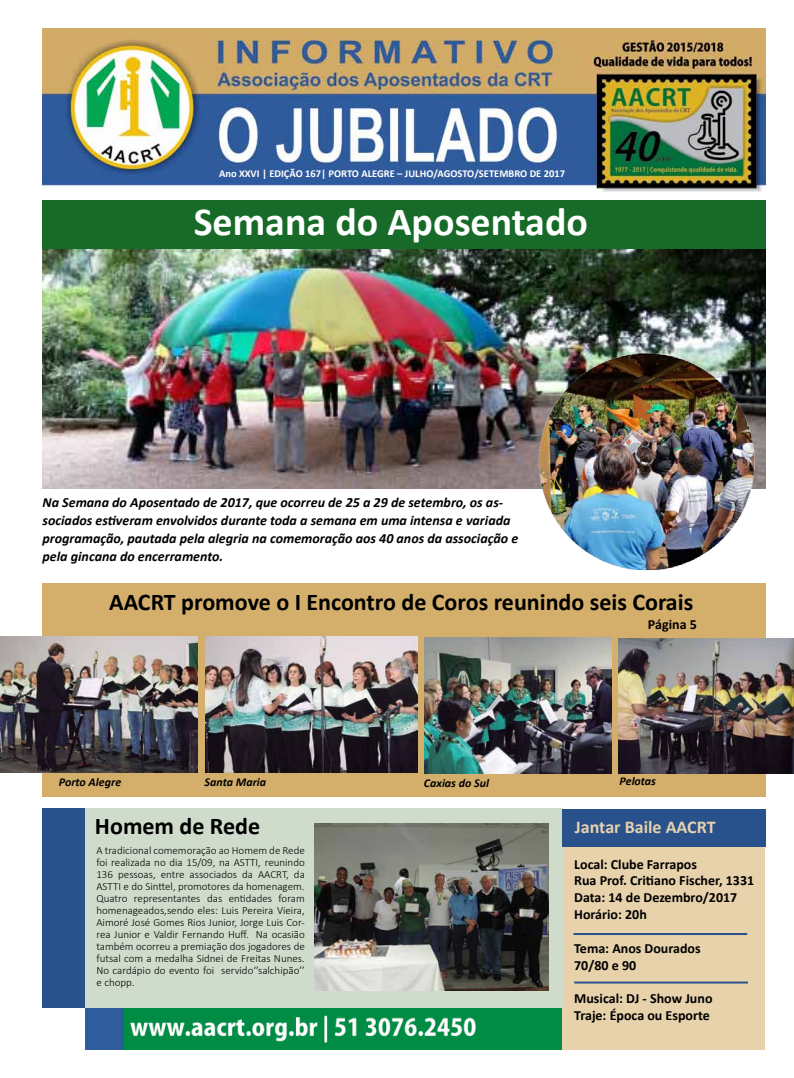
<style>
.page{position:relative;width:794px;height:1078px;background:#fff}
.page>*{position:absolute;margin:0;border:0;box-sizing:border-box;transform-origin:0 0}
.t1{font:700 40px "Calibri";color:#fff}
.t2{font:700 24px "Calibri";color:#000}
.t3{font:700 18px "Calibri";color:#e7d2ae}
.t4{font:italic 700 14px/18px "Calibri";color:#000}
.t5{font:700 14px/16.8px "Calibri";color:#000}
.t6{font:italic 700 12px "Calibri";color:#000}
.t7{font:300 11px/12px "Calibri";color:#000;text-align:justify}
.t8{font:700 10.5px "Calibri";color:#fff}
</style>
<div class="page">
<div style="left:43px;top:583px;width:722px;height:214px;background:#d4af6c"></div>
<div style="left:562px;top:808px;width:203px;height:241px;background:#e7d2ac"></div>
<img style="left:43px;top:249px;width:722px;height:240px">
<img style="left:43px;top:28px;width:722px;height:163px">
<img style="left:85px;top:1007px;width:397px;height:42px">
<div style="left:45px;top:808px;width:518px;height:199px;background:#cfdccb"></div>
<img style="left:315px;top:823px;width:234px;height:167px">
<div style="left:43px;top:807px;width:42px;height:200px;background:#29518b"></div>
<div style="left:43px;top:200px;width:722px;height:49px;background:#186a29"></div>
<img style="left:506px;top:349px;width:260px;height:222px">
<div style="left:482px;top:1007px;width:80px;height:42px;background:#008c45"></div>
<img style="left:0;top:636px;width:198px;height:136px">
<img style="left:206px;top:636px;width:212px;height:136px">
<img style="left:425px;top:637px;width:186px;height:136px">
<img style="left:618px;top:638px;width:176px;height:135px">
<div style="left:562px;top:809px;width:203px;height:37px;background:#29518b"></div>
<hr style="left:573px;top:932px;width:174px;height:2px;background:#29518b">
<hr style="left:574px;top:981px;width:174px;height:2px;background:#29518b">
<p class="t8" style="left:219px;top:167px;width:347px">Ano XXVI | EDIÇÃO 167| PORTO ALEGRE – JULHO/AGOSTO/SETEMBRO DE 2017</p>
<h1 class="t1" style="left:194px;top:196px;width:396px">Semana do Aposentado</h1>
<p class="t4" style="left:43px;top:493px;width:477px">Na Semana do Aposentado de 2017, que ocorreu de 25 a 29 de setembro, os as&shy;sociados estiveram envolvidos durante toda a semana em uma intensa e variada programação, pautada pela alegria na comemoração aos 40 anos da associação e pela gincana do encerramento.</p>
<h2 class="t2" style="left:109px;top:586px;width:585px">AACRT promove o I Encontro de Coros reunindo seis Corais</h2>
<p class="t5" style="left:648px;top:615px;width:50px">Página 5</p>
<p class="t6" style="left:59px;top:774px;width:64px">Porto Alegre</p>
<p class="t6" style="left:205px;top:774px;width:63px">Santa Maria</p>
<p class="t6" style="left:424px;top:775px;width:67px">Caxias do Sul</p>
<p class="t6" style="left:619px;top:773px;width:38px">Pelotas</p>
<h2 class="t2" style="left:95px;top:810px;width:167px">Homem de Rede</h2>
<p class="t7" style="left:96px;top:844px;width:210px">A tradicional comemoração ao Homem de Rede foi realizada no dia 15/09, na ASTTI, reunindo 136 pessoas, entre associados da AACRT, da ASTTI e do Sinttel, promotores da homenagem.<br>Quatro representantes das entidades foram homenageados,sendo eles: Luis Pereira Vieira, Aimoré José Gomes Rios Junior, Jorge Luis Cor&shy;rea Junior e Valdir Fernando Huff. Na ocasião também ocorreu a premiação dos jogadores de futsal com a medalha Sidnei de Freitas Nunes.<br>No cardápio do evento foi servido‘’salchipão’’ e chopp.</p>
<h3 class="t3" style="left:575px;top:815px;width:142px">Jantar Baile AACRT</h3>
<p class="t5" style="left:574px;top:855px;width:181px">Local: Clube Farrapos<br>Rua Prof. Critiano Fischer, 1331<br>Data: 14 de Dezembro/2017<br>Horário: 20h</p>
<p class="t5" style="left:574px;top:939px;width:128px">Tema: Anos Dourados<br>70/80 e 90</p>
<p class="t5" style="left:574px;top:989px;width:140px">Musical: DJ - Show Juno<br>Traje: Época ou Esporte</p>
</div>
